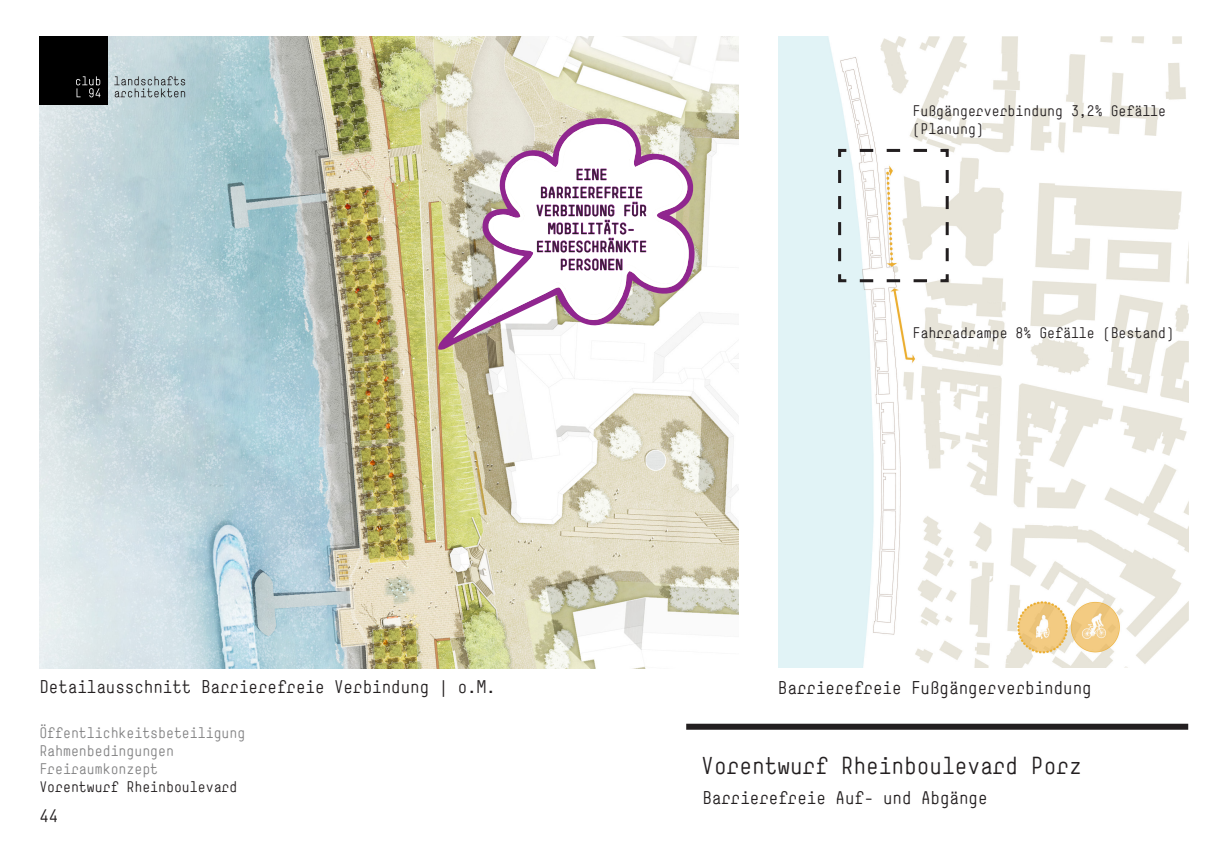
<style>
.page{position:relative;width:1221px;height:851px;background:#fff}
.page>*{position:absolute;margin:0;border:0;box-sizing:border-box;transform-origin:0 0}
.p-Titel_1{font:24px "Simple";color:#231f20}
.t1{font:18px "Simple";color:#231f20}
.t2{font:15px/18px "Simple";color:#231f20}
.t3{font:15px/18px "Simple";color:#838384}
</style>
<div class="page">
<img style="left:778px;top:36px;width:410px;height:631px">
<img style="left:39px;top:36px;width:699px;height:632px">
<svg style="left:836px;top:147px;width:114px;height:137px"></svg>
<svg style="left:437px;top:117px;width:260px;height:234px"></svg>
<svg style="left:453px;top:122px;width:241px;height:216px"></svg>
<svg style="left:488px;top:127px;width:202px;height:194px"></svg>
<div style="left:686px;top:723px;width:502px;height:6px;background:#231f20"></div>
<div style="left:39px;top:36px;width:68px;height:68px;background:#000"></div>
<svg style="left:114px;top:76px;width:71px;height:21px"></svg>
<svg style="left:76px;top:76px;width:24px;height:21px"></svg>
<p class="t2" style="left:575px;top:165px;width:33px">EINE</p>
<p class="t2" style="left:540px;top:183px;width:104px">BARRIEREFREIE</p>
<p class="t2" style="left:536px;top:201px;width:112px">VERBINDUNG FÜR</p>
<p class="t2" style="left:548px;top:219px;width:89px">MOBILITÄTS-</p>
<p class="t2" style="left:536px;top:237px;width:112px">EINGESCHRÄNKTE</p>
<p class="t2" style="left:559px;top:255px;width:65px">PERSONEN</p>
<p class="t2" style="left:912px;top:102px;width:255px">Fußgängerverbindung 3,2% Gefälle (Planung)</p>
<p class="t2" style="left:912px;top:324px;width:263px">Fahrradrampe 8% Gefälle (Bestand)</p>
<p class="t1" style="left:39px;top:676px;width:458px">Detailausschnitt Barrierefreie Verbindung | o.M.</p>
<p class="t3" style="left:39px;top:723px;width:207px">Öffentlichkeitsbeteiligung<br>Rahmenbedingungen<br>Freiraumkonzept</p>
<p class="t2" style="left:39px;top:777px;width:199px">Vorentwurf Rheinboulevard</p>
<p class="t1" style="left:39px;top:805px;width:21px">44</p>
<p class="t1" style="left:778px;top:677px;width:315px">Barrierefreie Fußgängerverbindung</p>
<p class="p-Titel_1" style="left:701px;top:751px;width:382px">Vorentwurf Rheinboulevard Porz</p>
<h3 class="t1" style="left:702px;top:787px;width:287px">Barrierefreie Auf- und Abgänge</h3>
</div>
